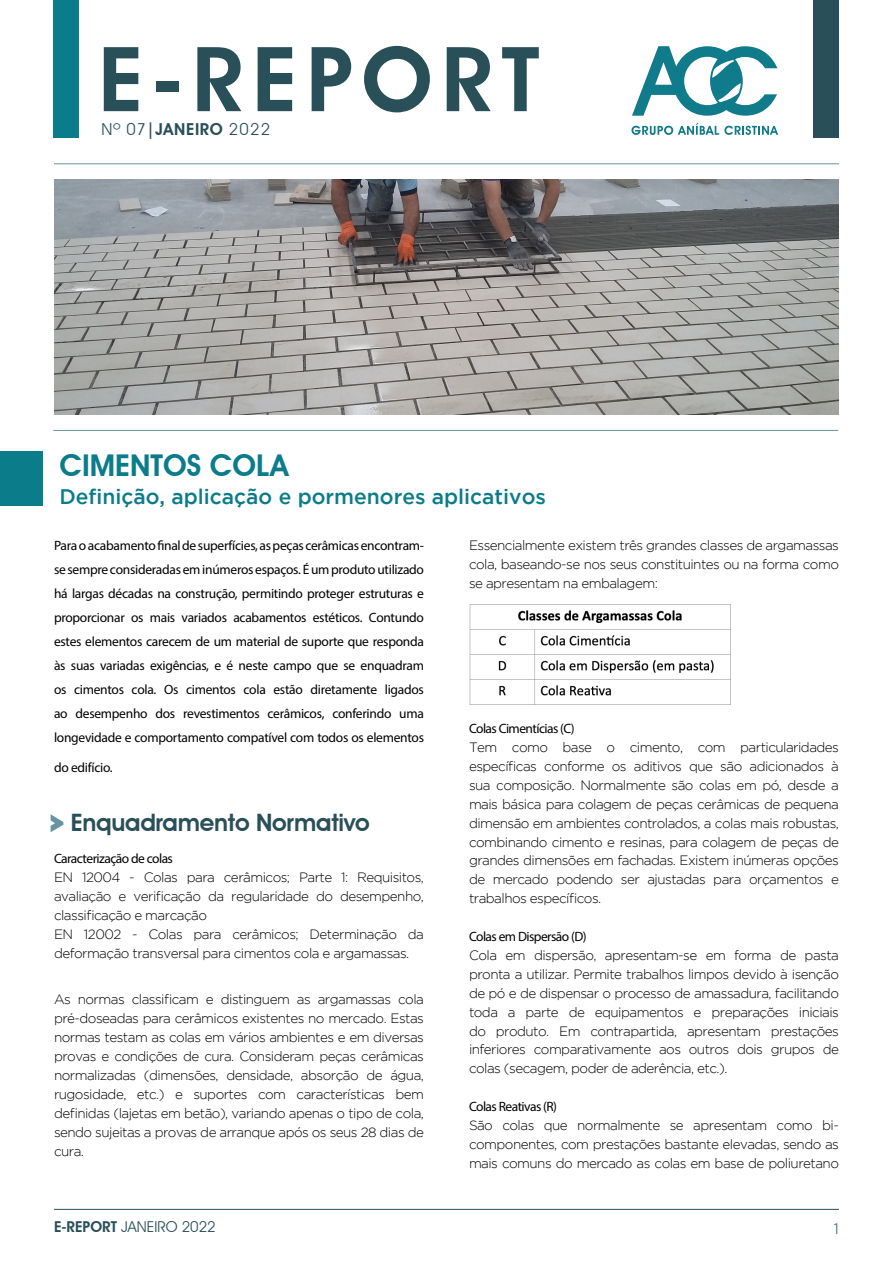
<style>
.page{position:relative;width:893px;height:1263px;background:#fff}
.page>*{position:absolute;margin:0;border:0;box-sizing:border-box;transform-origin:0 0}
.t1{font:600 90px "Avant Garde IT Cby BT";letter-spacing:.1em;color:#294f59}
.t2{font:600 30px "Avant Garde IT Cby BT";color:#0a7c8a}
.t3{font:600 24px "Avant Garde IT Cby BT";letter-spacing:-.01em;color:#294f59}
.t4{font:500 21px "Gotham";color:#0a7c8a}
.t5{font:16.5px "Avant Garde IT Cby BT";letter-spacing:.08em;color:#294f59}
.t6{font:15px "Avant Garde IT Cby BT";color:#294f59}
.t7{font:300 15px "Gotham";color:#0b3e75}
.t8{font:300 13.5px/18.9px "Gotham";letter-spacing:-.04em;color:#000;text-align:justify}
.t9{font:13.5px/24px "Myriad Pro";letter-spacing:-.04em;color:#000;text-align:justify}
.t10{font:13.5px "Myriad Pro";letter-spacing:-.02em;color:#000}
.s1{font-weight:600}
.s2{font-family:"Raleway";font-weight:900;font-size:30px;color:#6694a1}
</style>
<div class="page">
<hr style="left:54px;top:1209px;width:785px;height:1px;background:#294f59">
<hr style="left:54px;top:163px;width:785px;height:1px;background:#6694a1">
<hr style="left:53px;top:430px;width:785px;height:1px;background:#6694a1">
<div style="left:53px;top:0;width:26px;height:138px;background:#0a7c8a"></div>
<div style="left:813px;top:0;width:26px;height:138px;background:#294f59"></div>
<div style="left:0;top:451px;width:43px;height:54px;background:#0a7c8a"></div>
<svg style="left:632px;top:46px;width:145px;height:70px"></svg>
<svg style="left:631px;top:123px;width:147px;height:12px"></svg>
<img style="left:54px;top:179px;width:785px;height:236px">
<img style="left:469px;top:604px;width:262px;height:101px">
<p class="t1" style="left:98px;top:25px;width:442px">E-REPORT</p>
<p class="t5" style="left:101px;top:120px;width:170px">Nº 07<span class="s1">|JANEIRO</span> 2022</p>
<p class="t2" style="left:59px;top:447px;width:230px">CIMENTOS COLA</p>
<p class="t4" style="left:59px;top:484px;width:488px">Definição, aplicação e pormenores aplicativos</p>
<p class="t9" style="left:54px;top:533px;width:372px">Para o acabamento final de superfícies, as peças cerâmicas encontram&shy;se sempre consideradas em inúmeros espaços. É um produto utilizado há largas décadas na construção, permitindo proteger estruturas e proporcionar os mais variados acabamentos estéticos. Contundo estes elementos carecem de um material de suporte que responda às suas variadas exigências, e é neste campo que se enquadram os cimentos cola. Os cimentos cola estão diretamente ligados ao desempenho dos revestimentos cerâmicos, conferindo uma longevidade e comportamento compatível com todos os elementos</p>
<p class="t10" style="left:54px;top:759px;width:60px">do edifício.</p>
<p class="t3" style="left:49px;top:808px;width:322px"><span class="s2">&gt;</span> Enquadramento Normativo</p>
<p class="t9" style="left:54px;top:847px;width:120px">Caracterização de colas</p>
<p class="t8" style="left:54px;top:868px;width:371px">EN 12004 - Colas para cerâmicos; Parte 1: Requisitos, avaliação e verificação da regularidade do desempenho, classificação e marcação</p>
<p class="t8" style="left:54px;top:925px;width:371px">EN 12002 - Colas para cerâmicos; Determinação da deformação transversal para cimentos cola e argamassas.</p>
<p class="t8" style="left:54px;top:990px;width:371px">As normas classificam e distinguem as argamassas cola pré-doseadas para cerâmicos existentes no mercado. Estas normas testam as colas em vários ambientes e em diversas provas e condições de cura. Consideram peças cerâmicas normalizadas (dimensões, densidade, absorção de água, rugosidade, etc.) e suportes com características bem definidas (lajetas em betão), variando apenas o tipo de cola, sendo sujeitas a provas de arranque após os seus 28 dias de cura.</p>
<p class="t8" style="left:469px;top:535px;width:371px">Essencialmente existem três grandes classes de argamassas cola, baseando-se nos seus constituintes ou na forma como se apresentam na embalagem:</p>
<p class="t9" style="left:469px;top:716px;width:107px">Colas Cimentícias (C)</p>
<p class="t8" style="left:469px;top:738px;width:371px">Tem como base o cimento, com particularidades específicas conforme os aditivos que são adicionados à sua composição. Normalmente são colas em pó, desde a mais básica para colagem de peças cerâmicas de pequena dimensão em ambientes controlados, a colas mais robustas, combinando cimento e resinas, para colagem de peças de grandes dimensões em fachadas. Existem inúmeras opções de mercado podendo ser ajustadas para orçamentos e trabalhos específicos.</p>
<p class="t9" style="left:469px;top:924px;width:119px">Colas em Dispersão (D)</p>
<p class="t8" style="left:469px;top:945px;width:371px">Cola em dispersão, apresentam-se em forma de pasta pronta a utilizar. Permite trabalhos limpos devido à isenção de pó e de dispensar o processo de amassadura, facilitando toda a parte de equipamentos e preparações iniciais do produto. Em contrapartida, apresentam prestações inferiores comparativamente aos outros dois grupos de colas (secagem, poder de aderência, etc.).</p>
<p class="t9" style="left:469px;top:1094px;width:90px">Colas Reativas (R)</p>
<p class="t8" style="left:469px;top:1116px;width:371px">São colas que normalmente se apresentam como bi&shy;componentes, com prestações bastante elevadas, sendo as mais comuns do mercado as colas em base de poliuretano</p>
<p class="t6" style="left:54px;top:1217px;width:163px"><span class="s1">E-REPORT</span> JANEIRO 2022</p>
<p class="t7" style="left:834px;top:1220px;width:7px">1</p>
</div>
